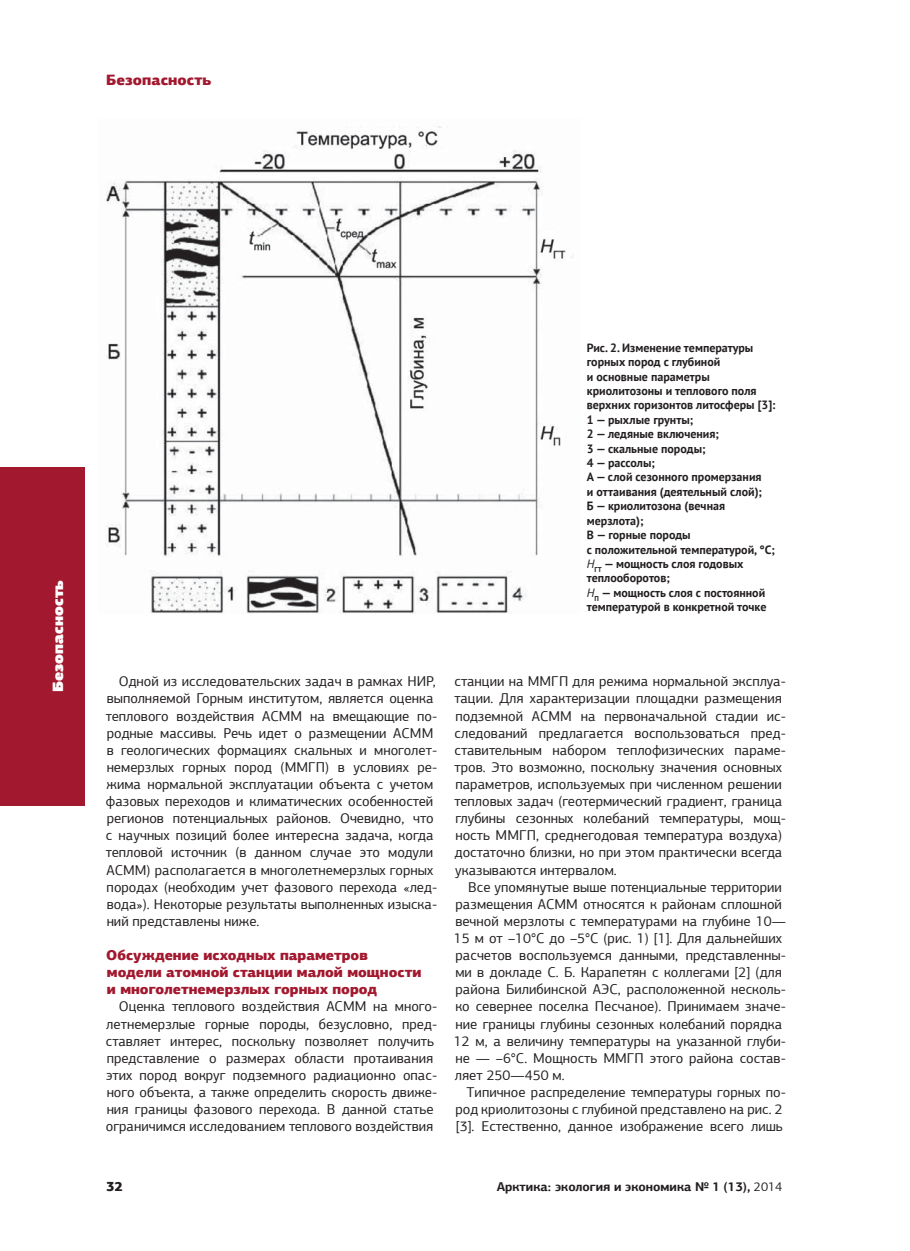
<style>
.page{position:relative;width:910px;height:1251px;background:#fff}
.page>*{position:absolute;margin:0;border:0;box-sizing:border-box;transform-origin:0 0}
.t1{font:900 15px "PF Agora Sans Pro";color:#a2182e}
.t2{font:900 15px "PF Agora Sans Pro";color:#fff}
.t3{font:14.25px/17.1px "PF Agora Sans Pro";color:#231f20}
.t4{font:900 14.25px/17.1px "PF Agora Sans Pro";color:#a2182e}
.t5{font:900 13.5px "PF Agora Sans Pro";color:#231f20}
.t6{font:700 12.75px "PF Agora Sans Pro";color:#231f20}
.t7{font:700 12px/14.4px "PT Sans";color:#231f20}
.s1{font-weight:400;font-style:italic}
.s2{font-weight:400}
</style>
<div class="page">
<div style="left:0;top:466px;width:85px;height:339px;background:#a2182e"></div>
<img style="left:105px;top:126px;width:468px;height:487px">
<p class="t1" style="left:106px;top:74px;width:107px">Безопасность</p>
<p class="t2" style="left:52px;top:692px;width:114px;rotate:-90deg">Безопасность</p>
<p class="t7" style="left:587px;top:340px;width:190px">Рис. 2. Изменение температуры горных пород с глубиной<br>и основные параметры криолитозоны и теплового поля верхних горизонтов литосферы [3]:<br>1 — рыхлые грунты;<br>2 — ледяные включения;<br>3 — скальные породы;<br>4 — рассолы;<br>А — слой сезонного промерзания<br>и оттаивания (деятельный слой);<br>Б — криолитозона (вечная мерзлота);<br>В — горные породы<br>с положительной температурой, °С;<br><span class="s1">Н</span><sub>ГТ</sub> — мощность слоя годовых теплооборотов;<br><span class="s1">Н</span><sub>П</sub> — мощность слоя с постоянной температурой в конкретной точке</p>
<p class="t3" style="left:106px;top:674px;width:333px;text-indent:13px">Одной из исследовательских задач в рамках НИР, выполняемой Горным институтом, является оценка теплового воздействия АСММ на вмещающие по&shy;родные массивы. Речь идет о размещении АСММ в геологических формациях скальных и многолет&shy;немерзлых горных пород (ММГП) в условиях ре&shy;жима нормальной эксплуатации объекта с учетом фазовых переходов и климатических особенностей регионов потенциальных районов. Очевидно, что с научных позиций более интересна задача, когда тепловой источник (в данном случае это модули АСММ) располагается в многолетнемерзлых горных породах (необходим учет фазового перехода «лед&shy;вода»). Некоторые результаты выполненных изыска&shy;ний представлены ниже.</p>
<p class="t4" style="left:106px;top:947px;width:317px">Обсуждение исходных параметров модели атомной станции малой мощности и многолетнемерзлых горных пород</p>
<p class="t3" style="left:106px;top:999px;width:333px;text-indent:13px">Оценка теплового воздействия АСММ на много&shy;летнемерзлые горные породы, безусловно, пред&shy;ставляет интерес, поскольку позволяет получить представление о размерах области протаивания этих пород вокруг подземного радиационно опас&shy;ного объекта, а также определить скорость движе&shy;ния границы фазового перехода. В данной статье ограничимся исследованием теплового воздействия</p>
<p class="t3" style="left:454px;top:674px;width:333px">станции на ММГП для режима нормальной эксплуа&shy;тации. Для характеризации площадки размещения подземной АСММ на первоначальной стадии ис&shy;следований предлагается воспользоваться пред&shy;ставительным набором теплофизических параме&shy;тров. Это возможно, поскольку значения основных параметров, используемых при численном решении тепловых задач (геотермический градиент, граница глубины сезонных колебаний температуры, мощ&shy;ность ММГП, среднегодовая температура воздуха) достаточно близки, но при этом практически всегда указываются интервалом.</p>
<p class="t3" style="left:454px;top:879px;width:334px;text-indent:14px">Все упомянутые выше потенциальные территории размещения АСММ относятся к районам сплошной вечной мерзлоты с температурами на глубине 10— 15 м от –10°С до –5°С (рис. 1) [1]. Для дальнейших расчетов воспользуемся данными, представленны&shy;ми в докладе С. Б. Карапетян с коллегами [2] (для района Билибинской АЭС, расположенной несколь&shy;ко севернее поселка Песчаное). Принимаем значе&shy;ние границы глубины сезонных колебаний порядка 12 м, а величину температуры на указанной глуби&shy;не — –6°С. Мощность ММГП этого района состав&shy;ляет 250—450 м.</p>
<p class="t3" style="left:456px;top:1084px;width:332px;text-indent:11px">Типичное распределение температуры горных по&shy;род криолитозоны с глубиной представлено на рис. 2 [3]. Естественно, данное изображение всего лишь</p>
<p class="t5" style="left:106px;top:1180px;width:18px">32</p>
<p class="t6" style="left:497px;top:1181px;width:287px">Арктика: экология и экономика № 1 (13), <span class="s2">2014</span></p>
</div>
